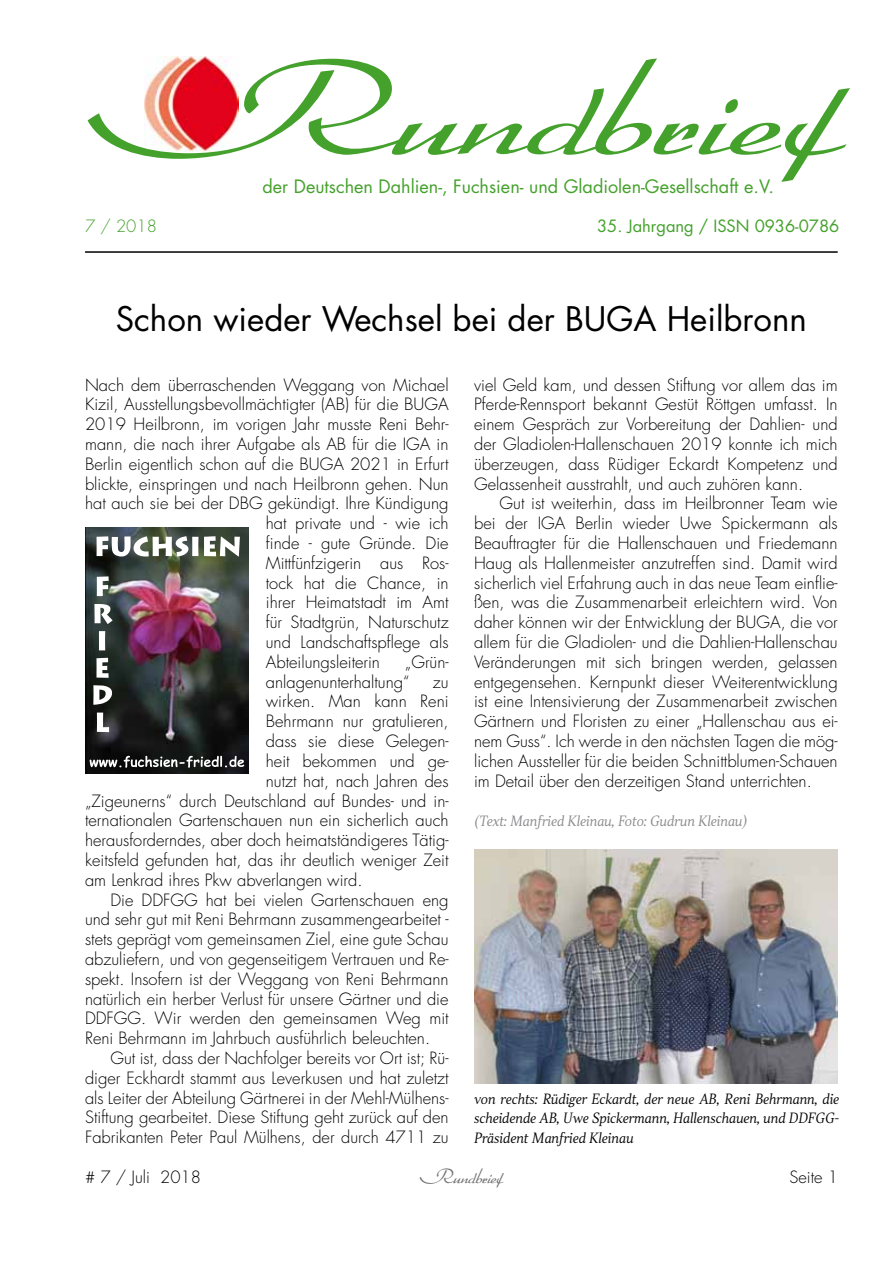
<style>
.page{position:relative;width:893px;height:1263px;background:#fff}
.page>*{position:absolute;margin:0;border:0;box-sizing:border-box;transform-origin:0 0}
.t1{font:300 126px "Arabella Pro";color:#44a12b;scale:1.4 1}
.t2{font:33px "Futura Std";color:#000}
.t3{font:300 19.5px "Arabella Pro";color:#707172}
.t4{font:18px "Futura Std";color:#44a12b}
.t5{font:300 16.5px/19.8px "Futura Std";color:#000;text-align:justify}
.t6{font:16.5px "Futura Std";color:#44a12b}
.t7{font:300 16.5px "Futura Std";color:#44a12b}
.t8{font:italic 300 13.5px/19.8px "TT Jenevers";color:#000;text-align:justify}
.t9{font:italic 300 13.5px "TT Jenevers";color:#87888a}
</style>
<div class="page">
<img style="left:144px;top:57px;width:95px;height:95px">
<hr style="left:85px;top:251px;width:753px;height:2px;background:#000">
<img style="left:85px;top:527px;width:164px;height:246px">
<img style="left:474px;top:850px;width:364px;height:234px">
<h1 class="t1" style="left:88px;top:42px;width:537px">Rundbrief</h1>
<p class="t6" style="left:597px;top:216px;width:244px">35. Jahrgang / ISSN 0936-0786</p>
<p class="t4" style="left:263px;top:174px;width:513px">der Deutschen Dahlien-, Fuchsien- und Gladiolen-Gesellschaft e.V.</p>
<p class="t7" style="left:85px;top:216px;width:73px">7 / 2018</p>
<h2 class="t2" style="left:116px;top:298px;width:693px">Schon wieder Wechsel bei der BUGA Heilbronn</h2>
<p class="t5" style="left:85px;top:375px;width:365px">Nach dem überraschenden Weggang von Michael</p>
<p class="t5" style="left:85px;top:395px;width:365px">Kizil, Ausstellungsbevollmächtigter (AB) für die BUGA</p>
<p class="t5" style="left:85px;top:415px;width:365px">2019 Heilbronn, im vorigen Jahr musste Reni Behr-</p>
<p class="t5" style="left:85px;top:435px;width:365px">mann, die nach ihrer Aufgabe als AB für die IGA in</p>
<p class="t5" style="left:85px;top:454px;width:365px">Berlin eigentlich schon auf die BUGA 2021 in Erfurt</p>
<p class="t5" style="left:85px;top:474px;width:365px">blickte, einspringen und nach Heilbronn gehen. Nun</p>
<p class="t5" style="left:85px;top:494px;width:365px">hat auch sie bei der DBG gekündigt. Ihre Kündigung</p>
<p class="t5" style="left:266px;top:514px;width:184px">hat private und - wie ich</p>
<p class="t5" style="left:266px;top:534px;width:184px">finde - gute Gründe. Die</p>
<p class="t5" style="left:266px;top:553px;width:184px">Mittfünfzigerin aus Ros-</p>
<p class="t5" style="left:266px;top:573px;width:184px">tock hat die Chance, in</p>
<p class="t5" style="left:266px;top:593px;width:184px">ihrer Heimatstadt im Amt</p>
<p class="t5" style="left:266px;top:613px;width:184px">für Stadtgrün, Naturschutz</p>
<p class="t5" style="left:266px;top:633px;width:184px">und Landschaftspflege als</p>
<p class="t5" style="left:266px;top:652px;width:116px">Abteilungsleiterin</p>
<p class="t5" style="left:266px;top:652px;width:184px;text-indent:139px">„Grün&shy;anlagenunterhaltung“</p>
<p class="t5" style="left:433px;top:672px;width:17px">zu</p>
<p class="t5" style="left:266px;top:692px;width:184px">wirken. Man kann Reni</p>
<p class="t5" style="left:266px;top:712px;width:184px">Behrmann nur gratulieren,</p>
<p class="t5" style="left:266px;top:732px;width:184px">dass sie diese Gelegen-</p>
<p class="t5" style="left:266px;top:751px;width:184px">heit bekommen und ge-</p>
<p class="t5" style="left:266px;top:771px;width:184px">nutzt hat, nach Jahren des</p>
<p class="t5" style="left:85px;top:791px;width:365px">„Zigeunerns“ durch Deutschland auf Bundes- und in-</p>
<p class="t5" style="left:85px;top:811px;width:365px">ternationalen Gartenschauen nun ein sicherlich auch</p>
<p class="t5" style="left:85px;top:831px;width:365px">herausforderndes, aber doch heimatständigeres Tätig-</p>
<p class="t5" style="left:85px;top:850px;width:365px">keitsfeld gefunden hat, das ihr deutlich weniger Zeit</p>
<p class="t5" style="left:85px;top:870px;width:279px">am Lenkrad ihres Pkw abverlangen wird.</p>
<p class="t5" style="left:111px;top:890px;width:340px">Die DDFGG hat bei vielen Gartenschauen eng</p>
<p class="t5" style="left:85px;top:910px;width:365px">und sehr gut mit Reni Behrmann zusammengearbeitet -</p>
<p class="t5" style="left:85px;top:930px;width:365px">stets geprägt vom gemeinsamen Ziel, eine gute Schau</p>
<p class="t5" style="left:85px;top:949px;width:365px">abzuliefern, und von gegenseitigem Vertrauen und Re-</p>
<p class="t5" style="left:85px;top:969px;width:365px">spekt. Insofern ist der Weggang von Reni Behrmann</p>
<p class="t5" style="left:85px;top:989px;width:365px">natürlich ein herber Verlust für unsere Gärtner und die</p>
<p class="t5" style="left:85px;top:1009px;width:365px">DDFGG. Wir werden den gemeinsamen Weg mit</p>
<p class="t5" style="left:85px;top:1029px;width:347px">Reni Behrmann im Jahrbuch ausführlich beleuchten.</p>
<p class="t5" style="left:111px;top:1048px;width:339px">Gut ist, dass der Nachfolger bereits vor Ort ist; Rü-</p>
<p class="t5" style="left:85px;top:1068px;width:365px">diger Eckhardt stammt aus Leverkusen und hat zuletzt</p>
<p class="t5" style="left:85px;top:1088px;width:365px">als Leiter der Abteilung Gärtnerei in der Mehl-Mülhens-</p>
<p class="t5" style="left:85px;top:1108px;width:365px">Stiftung gearbeitet. Diese Stiftung geht zurück auf den</p>
<p class="t5" style="left:85px;top:1128px;width:365px">Fabrikanten Peter Paul Mülhens, der durch 4711 zu</p>
<p class="t5" style="left:474px;top:375px;width:365px">viel Geld kam, und dessen Stiftung vor allem das im Pferde-Rennsport bekannt Gestüt Röttgen umfasst. In einem Gespräch zur Vorbereitung der Dahlien- und der Gladiolen-Hallenschauen 2019 konnte ich mich überzeugen, dass Rüdiger Eckardt Kompetenz und Gelassenheit ausstrahlt, und auch zuhören kann.</p>
<p class="t5" style="left:474px;top:494px;width:365px;text-indent:26px">Gut ist weiterhin, dass im Heilbronner Team wie bei der IGA Berlin wieder Uwe Spickermann als Beauftragter für die Hallenschauen und Friedemann Haug als Hallenmeister anzutreffen sind. Damit wird sicherlich viel Erfahrung auch in das neue Team einflie&shy;ßen, was die Zusammenarbeit erleichtern wird. Von daher können wir der Entwicklung der BUGA, die vor allem für die Gladiolen- und die Dahlien-Hallenschau Veränderungen mit sich bringen werden, gelassen entgegensehen. Kernpunkt dieser Weiterentwicklung ist eine Intensivierung der Zusammenarbeit zwischen Gärtnern und Floristen zu einer „Hallenschau aus ei&shy;nem Guss“. Ich werde in den nächsten Tagen die mög&shy;lichen Aussteller für die beiden Schnittblumen-Schauen im Detail über den derzeitigen Stand unterrichten.</p>
<p class="t9" style="left:474px;top:812px;width:275px">(Text: Manfried Kleinau, Foto: Gudrun Kleinau)</p>
<p class="t8" style="left:474px;top:1089px;width:367px">von rechts: Rüdiger Eckardt, der neue AB, Reni Behrmann, die scheidende AB, Uwe Spickermann, Hallenschauen, und DDFGG-Präsident Manfried Kleinau</p>
<p class="t3" style="left:420px;top:1165px;width:84px">Rundbrief</p>
<p class="t5" style="left:85px;top:1167px;width:118px"># 7 / Juli 2018</p>
<p class="t5" style="left:790px;top:1167px;width:50px">Seite 1</p>
</div>
